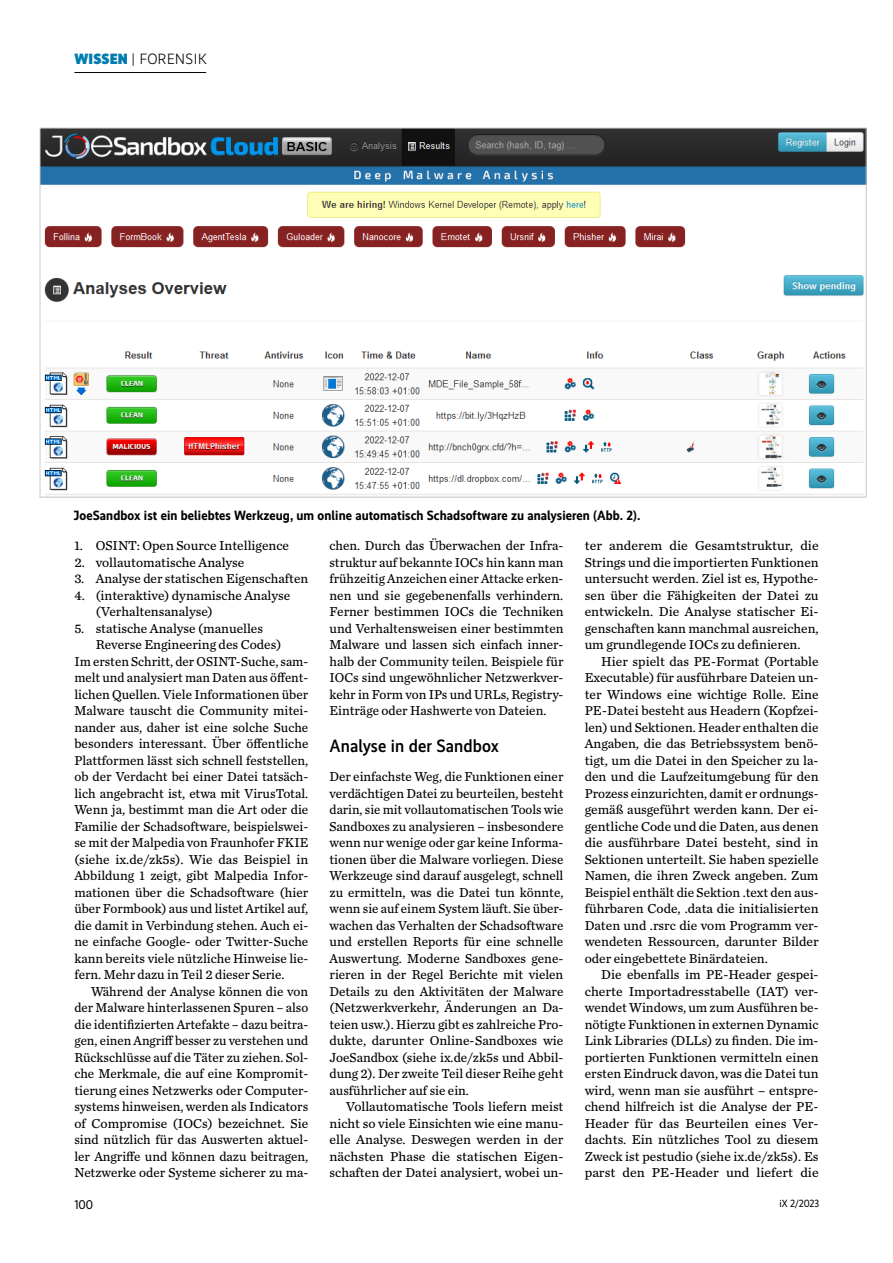
<style>
.page{position:relative;width:893px;height:1263px;background:#fff}
.page>*{position:absolute;margin:0;border:0;box-sizing:border-box;transform-origin:0 0}
.Zwischenueberschrift{font:500 18px "Realisti X";letter-spacing:.005em;color:#000}
.t1{font:300 15px "Realisti X";letter-spacing:.035em;color:#000}
.Grundtext-Einzug{font:13.5px/16.5px "Chronicle Text G3";color:#000;text-align:justify}
.Grundtext-stumpf{font:13.5px/16.5px "Chronicle Text G3";color:#000}
.Bild-Unterschrift{font:700 13.5px "Realisti X";letter-spacing:.005em;color:#000}
.t2{font:12.75px "Realisti X";color:#000}
.t3{font:10.5px "Realisti X";letter-spacing:-.005em;color:#000}
.s1{font-weight:900;color:#007caf}
</style>
<div class="page">
<hr style="left:74px;top:72px;width:132px;height:1px;background:#000">
<img style="left:42px;top:130px;width:823px;height:365px">
<p class="t1" style="left:74px;top:48px;width:134px"><span class="s1">WISSEN</span> | FORENSIK</p>
<p class="Bild-Unterschrift" style="left:74px;top:505px;width:568px">JoeSandbox ist ein beliebtes Werkzeug, um online automatisch Schadsoftware zu analysieren (Abb. 2).</p>
<p class="Grundtext-stumpf" style="left:74px;top:537px;width:216px">1. OSINT: Open Source Intelligence</p>
<p class="Grundtext-stumpf" style="left:74px;top:553px;width:172px">2. vollautomatische Analyse</p>
<p class="Grundtext-stumpf" style="left:74px;top:570px;width:235px">3. Analyse der statischen Eigenschaften</p>
<p class="Grundtext-stumpf" style="left:96px;top:586px;width:196px;text-indent:-21px">4. (interaktive) dynamische Analyse (Verhaltensanalyse)</p>
<p class="Grundtext-stumpf" style="left:96px;top:619px;width:187px;text-indent:-21px">5. statische Analyse (manuelles<br>Reverse Engineering des Codes)</p>
<p class="Grundtext-stumpf" style="left:74px;top:652px;width:235px;text-align:justify">Im ersten Schritt, der OSINT-Suche, sam&shy;melt und analysiert man Daten aus öffent&shy;lichen Quellen. Viele Informationen über Malware tauscht die Community mitei&shy;nander aus, daher ist eine solche Suche besonders interessant. Über öffentliche Plattformen lässt sich schnell feststellen, ob der Verdacht bei einer Datei tatsäch&shy;lich angebracht ist, etwa mit VirusTotal.<br>Wenn ja, bestimmt man die Art oder die Familie der Schadsoftware, beispielswei&shy;se mit der Malpedia von Fraunhofer FKIE (siehe ix.de/zk5s). Wie das Beispiel in Abbildung 1 zeigt, gibt Malpedia Infor&shy;mationen über die Schadsoftware (hier über Formbook) aus und listet Artikel auf, die damit in Verbindung stehen. Auch ei&shy;ne einfache Google- oder Twitter-Suche kann bereits viele nützliche Hinweise lie&shy;fern. Mehr dazu in Teil 2 dieser Serie.</p>
<p class="Grundtext-Einzug" style="left:74px;top:982px;width:235px;text-indent:17px">Während der Analyse können die von der Malware hinterlassenen Spuren – also die identifizierten Artefakte – dazu beitra&shy;gen, einen Angriff besser zu verstehen und Rückschlüsse auf die Täter zu ziehen. Sol&shy;che Merkmale, die auf eine Kompromit&shy;tierung eines Netzwerks oder Computer&shy;systems hinweisen, werden als Indicators of Compromise (IOCs) bezeichnet. Sie sind nützlich für das Auswerten aktuel&shy;ler Angriffe und können dazu beitragen, Netzwerke oder Systeme sicherer zu ma-</p>
<p class="Grundtext-Einzug" style="left:330px;top:537px;width:235px">chen. Durch das Überwachen der Infra&shy;struktur auf bekannte IOCs hin kann man frühzeitig Anzeichen einer Attacke erken&shy;nen und sie gegebenenfalls verhindern.<br>Ferner bestimmen IOCs die Techniken und Verhaltensweisen einer bestimmten Malware und lassen sich einfach inner&shy;halb der Community teilen. Beispiele für IOCs sind ungewöhnlicher Netzwerkver&shy;kehr in Form von IPs und URLs, Registry-Einträge oder Hashwerte von Dateien.</p>
<p class="Zwischenueberschrift" style="left:330px;top:733px;width:171px">Analyse in der Sandbox</p>
<p class="Grundtext-stumpf" style="left:330px;top:768px;width:235px;text-align:justify">Der einfachste Weg, die Funktionen einer verdächtigen Datei zu beurteilen, besteht darin, sie mit vollautomatischen Tools wie Sandboxes zu analysieren – insbesondere wenn nur wenige oder gar keine Informa&shy;tionen über die Malware vorliegen. Diese Werkzeuge sind darauf ausgelegt, schnell zu ermitteln, was die Datei tun könnte, wenn sie auf einem System läuft. Sie über&shy;wachen das Verhalten der Schadsoftware und erstellen Reports für eine schnelle Auswertung. Moderne Sandboxes gene&shy;rieren in der Regel Berichte mit vielen Details zu den Aktivitäten der Malware (Netzwerkverkehr, Änderungen an Da&shy;teien usw.). Hierzu gibt es zahlreiche Pro&shy;dukte, darunter Online-Sandboxes wie JoeSandbox (siehe ix.de/zk5s und Abbil&shy;dung 2). Der zweite Teil dieser Reihe geht ausführlicher auf sie ein.</p>
<p class="Grundtext-Einzug" style="left:330px;top:1098px;width:235px;text-indent:17px">Vollautomatische Tools liefern meist nicht so viele Einsichten wie eine manu&shy;elle Analyse. Deswegen werden in der nächsten Phase die statischen Eigen&shy;schaften der Datei analysiert, wobei un-</p>
<p class="Grundtext-Einzug" style="left:585px;top:537px;width:235px">ter anderem die Gesamtstruktur, die Strings und die importierten Funktionen untersucht werden. Ziel ist es, Hypothe&shy;sen über die Fähigkeiten der Datei zu entwickeln. Die Analyse statischer Ei&shy;genschaften kann manchmal ausreichen, um grundlegende IOCs zu definieren.</p>
<p class="Grundtext-Einzug" style="left:585px;top:652px;width:235px;text-indent:17px">Hier spielt das PE-Format (Portable Executable) für ausführbare Dateien un&shy;ter Windows eine wichtige Rolle. Eine PE-Datei besteht aus Headern (Kopfzei&shy;len) und Sektionen. Header enthalten die Angaben, die das Betriebssystem benö&shy;tigt, um die Datei in den Speicher zu la&shy;den und die Laufzeitumgebung für den Prozess einzurichten, damit er ordnungs&shy;gemäß ausgeführt werden kann. Der ei&shy;gentliche Code und die Daten, aus denen die ausführbare Datei besteht, sind in Sektionen unterteilt. Sie haben spezielle Namen, die ihren Zweck angeben. Zum Beispiel enthält die Sektion .text den aus&shy;führbaren Code, .data die initialisierten Daten und .rsrc die vom Programm ver&shy;wendeten Ressourcen, darunter Bilder oder eingebettete Binärdateien.</p>
<p class="Grundtext-Einzug" style="left:585px;top:966px;width:235px;text-indent:17px">Die ebenfalls im PE-Header gespei&shy;cherte Importadresstabelle (IAT) ver&shy;wendet Windows, um zum Ausführen be&shy;nötigte Funktionen in externen Dynamic Link Libraries (DLLs) zu finden. Die im&shy;portierten Funktionen vermitteln einen ersten Eindruck davon, was die Datei tun wird, wenn man sie ausführt – entspre&shy;chend hilfreich ist die Analyse der PE-Header für das Beurteilen eines Ver&shy;dachts. Ein nützliches Tool zu diesem Zweck ist pestudio (siehe ix.de/zk5s). Es parst den PE-Header und liefert die</p>
<p class="t2" style="left:74px;top:1195px;width:20px">100</p>
<p class="t3" style="left:779px;top:1196px;width:41px">iX 2/2023</p>
</div>
